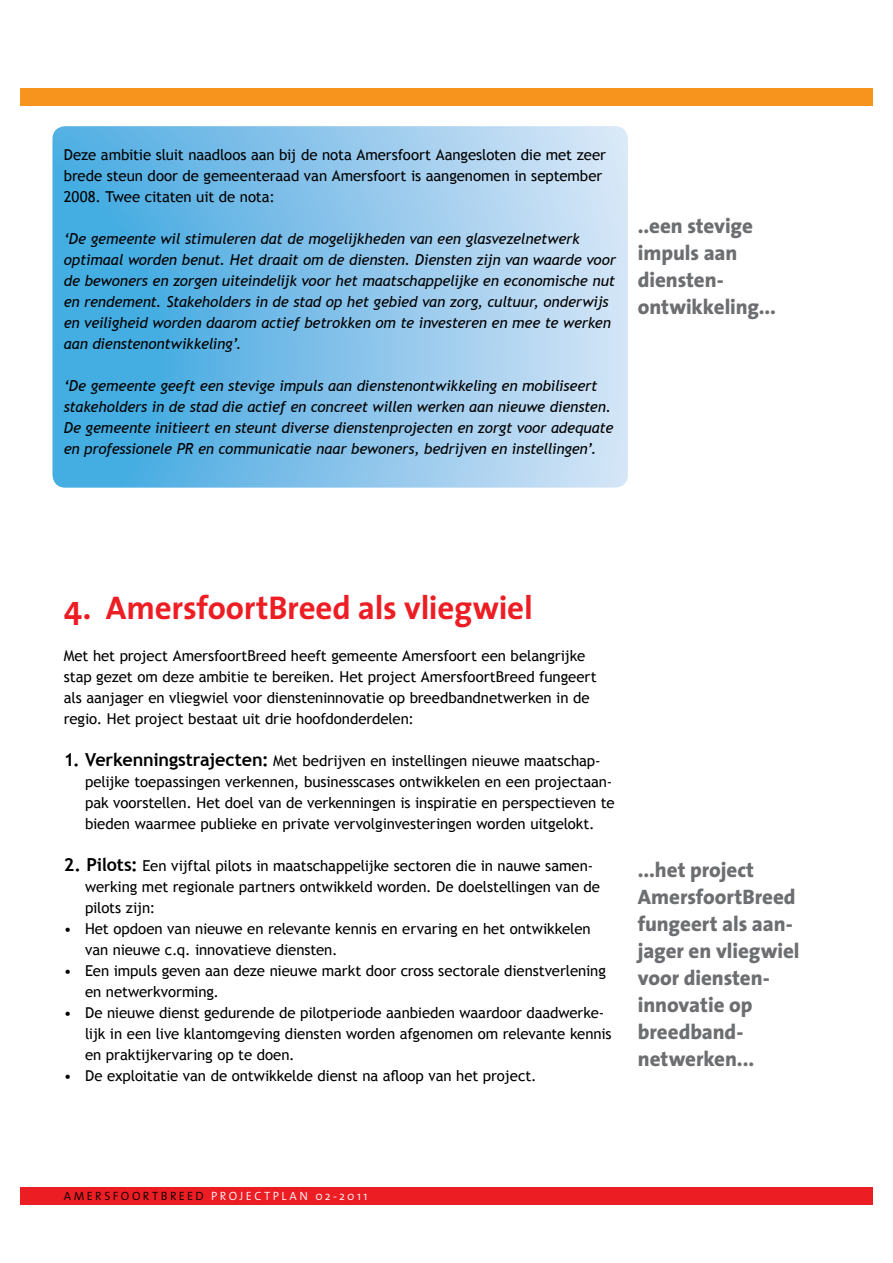
<style>
.page{position:relative;width:893px;height:1263px;background:#fff}
.page>*{position:absolute;margin:0;border:0;box-sizing:border-box;transform-origin:0 0}
.t1{font:700 33px "The Sans";letter-spacing:-.01em;color:#ed1d24}
.t2{font:800 21px/27px "The Sans";letter-spacing:-.005em;color:#6d6e71}
.t3{font:15px/21px "Trebuchet MS";letter-spacing:-.005em;color:#000}
.t4{font:italic 15px/21px "Trebuchet MS";letter-spacing:-.015em;color:#000}
.t5{font:300 12px "The Sans";letter-spacing:.2em;color:#fff}
.s1{font-weight:700;font-size:18px}
.s2{color:#000}
</style>
<div class="page">
<div style="left:20px;top:1187px;width:852px;height:17px;background:#ed1d24"></div>
<div style="left:20px;top:88px;width:852px;height:17px;background:#f7941e"></div>
<svg style="left:52px;top:126px;width:576px;height:362px;background:#87c4ea"></svg>
<p class="t3" style="left:64px;top:144px;width:544px">Deze ambitie sluit naadloos aan bij de nota Amersfoort Aangesloten die met zeer brede steun door de gemeenteraad van Amersfoort is aangenomen in september<br>2008. Twee citaten uit de nota:</p>
<p class="t4" style="left:64px;top:228px;width:554px">‘De gemeente wil stimuleren dat de mogelijkheden van een glasvezelnetwerk optimaal worden benut. Het draait om de diensten. Diensten zijn van waarde voor de bewoners en zorgen uiteindelijk voor het maatschappelijke en economische nut en rendement. Stakeholders in de stad op het gebied van zorg, cultuur, onderwijs en veiligheid worden daarom actief betrokken om te investeren en mee te werken aan dienstenontwikkeling’.</p>
<p class="t4" style="left:64px;top:375px;width:551px">‘De gemeente geeft een stevige impuls aan dienstenontwikkeling en mobiliseert stakeholders in de stad die actief en concreet willen werken aan nieuwe diensten.<br>De gemeente initieert en steunt diverse dienstenprojecten en zorgt voor adequate en professionele PR en communicatie naar bewoners, bedrijven en instellingen’.</p>
<h2 class="t2" style="left:638px;top:212px;width:140px">..een stevige impuls aan diensten&shy;ontwikkeling...</h2>
<h1 class="t1" style="left:64px;top:580px;width:470px">4. AmersfoortBreed als vliegwiel</h1>
<p class="t3" style="left:64px;top:645px;width:534px">Met het project AmersfoortBreed heeft gemeente Amersfoort een belangrijke stap gezet om deze ambitie te bereiken. Het project AmersfoortBreed fungeert als aanjager en vliegwiel voor diensteninnovatie op breedbandnetwerken in de regio. Het project bestaat uit drie hoofdonderdelen:</p>
<p class="t3" style="left:85px;top:750px;width:531px;text-indent:-21px"><span class="s1">1. Verkenningstrajecten:</span> Met bedrijven en instellingen nieuwe maatschap&shy;pelijke toepassingen verkennen, businesscases ontwikkelen en een projectaan&shy;pak voorstellen. Het doel van de verkenningen is inspiratie en perspectieven te bieden waarmee publieke en private vervolginvesteringen worden uitgelokt.</p>
<p class="t3" style="left:85px;top:855px;width:516px;text-indent:-21px"><span class="s1">2. Pilots:</span> Een vijftal pilots in maatschappelijke sectoren die in nauwe samen&shy;werking met regionale partners ontwikkeld worden. De doelstellingen van de pilots zijn:</p>
<p class="t3" style="left:85px;top:918px;width:507px;text-indent:-21px">• Het opdoen van nieuwe en relevante kennis en ervaring en het ontwikkelen van nieuwe c.q. innovatieve diensten.</p>
<p class="t3" style="left:85px;top:960px;width:522px;text-indent:-21px">• Een impuls geven aan deze nieuwe markt door cross sectorale dienstverlening en netwerkvorming.</p>
<p class="t3" style="left:85px;top:1002px;width:528px;text-indent:-21px">• De nieuwe dienst gedurende de pilotperiode aanbieden waardoor daadwerke&shy;lijk in een live klantomgeving diensten worden afgenomen om relevante kennis en praktijkervaring op te doen.</p>
<p class="t3" style="left:64px;top:1065px;width:474px">• De exploitatie van de ontwikkelde dienst na afloop van het project.</p>
<h2 class="t2" style="left:638px;top:856px;width:163px">...het project<br>AmersfoortBreed fungeert als aan&shy;jager en vliegwiel voor diensten&shy;innovatie op breedband&shy;netwerken...</h2>
<p class="t5" style="left:64px;top:1185px;width:305px"><span class="s2">AMERSFOORTBREED</span> PROJECTP LAN 02-2011</p>
</div>
